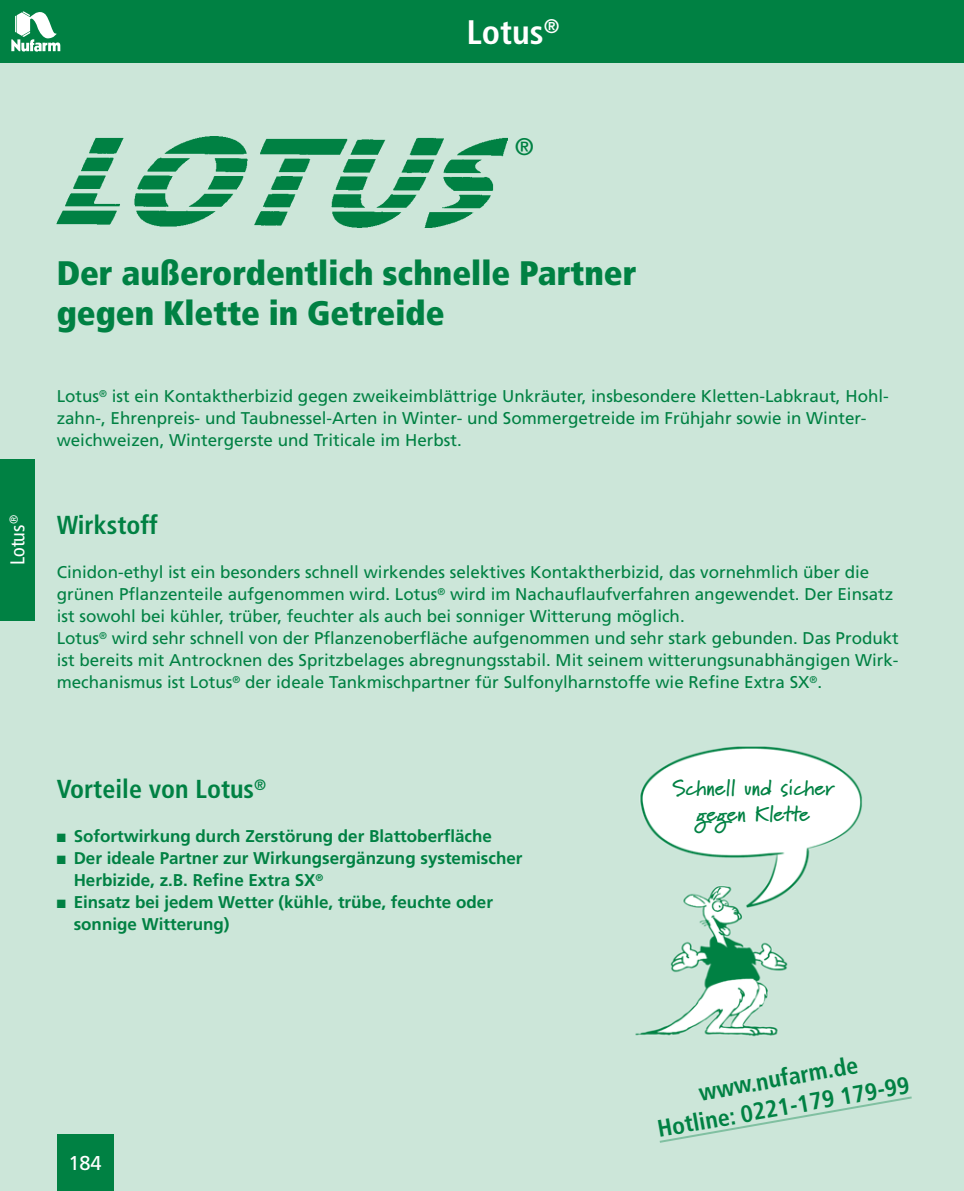
<style>
.page{position:relative;width:964px;height:1191px;background:#fff}
.page>*{position:absolute;margin:0;border:0;box-sizing:border-box;transform-origin:0 0}
.t1{font:900 condensed 34px/40px "Frutiger";color:#008143}
.t2{font:700 condensed 34px "Frutiger";color:#fff}
.t3{font:700 condensed 26px "Frutiger";color:#008143}
.t4{font:700 condensed 24px/28.8px "Frutiger";color:#008143;text-align:center}
.t5{font:24px "Frutiger";color:#008143}
.t6{font:700 22px/26px "Marydale";color:#008143;text-align:center}
.t7{font:condensed 20px "Frutiger";color:#fff}
.t8{font:20px "Frutiger";color:#fff}
.t9{font:17px/22px "Frutiger";color:#008143}
.t10{font:700 17px/22px "Frutiger";color:#008143}
</style>
<div class="page">
<div style="left:0;top:52px;width:964px;height:1139px;background:#cce6d9"></div>
<div style="left:0;top:0;width:964px;height:62px;background:#008143"></div>
<svg style="left:11px;top:11px;width:49px;height:41px"></svg>
<img style="left:113px;top:746px;width:749px;height:445px">
<img style="left:57px;top:136px;width:450px;height:92px">
<svg style="left:657px;top:1095px;width:255px;height:49px"></svg>
<div style="left:57px;top:1134px;width:56px;height:57px;background:#008143"></div>
<div style="left:0;top:459px;width:34px;height:162px;background:#008143"></div>
<h1 class="t2" style="left:467px;top:12px;width:94px">Lotus<sup>®</sup></h1>
<h3 class="t5" style="left:515px;top:132px;width:21px">®</h3>
<p class="t7" style="left:6px;top:565px;width:52px;rotate:-90deg">Lotus<sup>®</sup></p>
<h1 class="t1" style="left:57px;top:253px;width:581px">Der außerordentlich schnelle Partner gegen Klette in Getreide</h1>
<p class="t9" style="left:57px;top:385px;width:833px">Lotus<sup>®</sup> ist ein Kontaktherbizid gegen zweikeimblättrige Unkräuter, insbesondere Kletten-Labkraut, Hohl&shy;zahn-, Ehrenpreis- und Taubnessel-Arten in Winter- und Sommergetreide im Frühjahr sowie in Winter&shy;weichweizen, Wintergerste und Triticale im Herbst.</p>
<h2 class="t3" style="left:57px;top:510px;width:103px">Wirkstoff</h2>
<p class="t9" style="left:57px;top:561px;width:844px">Cinidon-ethyl ist ein besonders schnell wirkendes selektives Kontaktherbizid, das vornehmlich über die grünen Pflanzenteile aufgenommen wird. Lotus<sup>®</sup> wird im Nachauflaufverfahren angewendet. Der Einsatz ist sowohl bei kühler, trüber, feuchter als auch bei sonniger Witterung möglich.<br>Lotus<sup>®</sup> wird sehr schnell von der Pflanzenoberfläche aufgenommen und sehr stark gebunden. Das Produkt ist bereits mit Antrocknen des Spritzbelages abregnungsstabil. Mit seinem witterungsunabhängigen Wirk&shy;mechanismus ist Lotus<sup>®</sup> der ideale Tankmischpartner für Sulfonylharnstoffe wie Refine Extra SX<sup>®</sup>.</p>
<h2 class="t3" style="left:57px;top:774px;width:211px">Vorteile von Lotus<sup>®</sup></h2>
<p class="t10" style="left:57px;top:825px;width:437px">■ Sofortwirkung durch Zerstörung der Blattoberfläche</p>
<p class="t10" style="left:74px;top:847px;width:450px;text-indent:-17px">■ Der ideale Partner zur Wirkungsergänzung systemischer<br>Herbizide, z.B. Refine Extra SX<sup>®</sup></p>
<p class="t10" style="left:74px;top:891px;width:421px;text-indent:-17px">■ Einsatz bei jedem Wetter (kühle, trübe, feuchte oder sonnige Witterung)</p>
<p class="t6" style="left:672px;top:774px;width:164px">Schnell und sicher gegen Klette</p>
<p class="t8" style="left:68px;top:1151px;width:35px">184</p>
<h3 class="t4" style="left:650px;top:1086px;width:257px;rotate:-10deg">www.nufarm.de<br>Hotline: 0221-179 179-99</h3>
</div>
